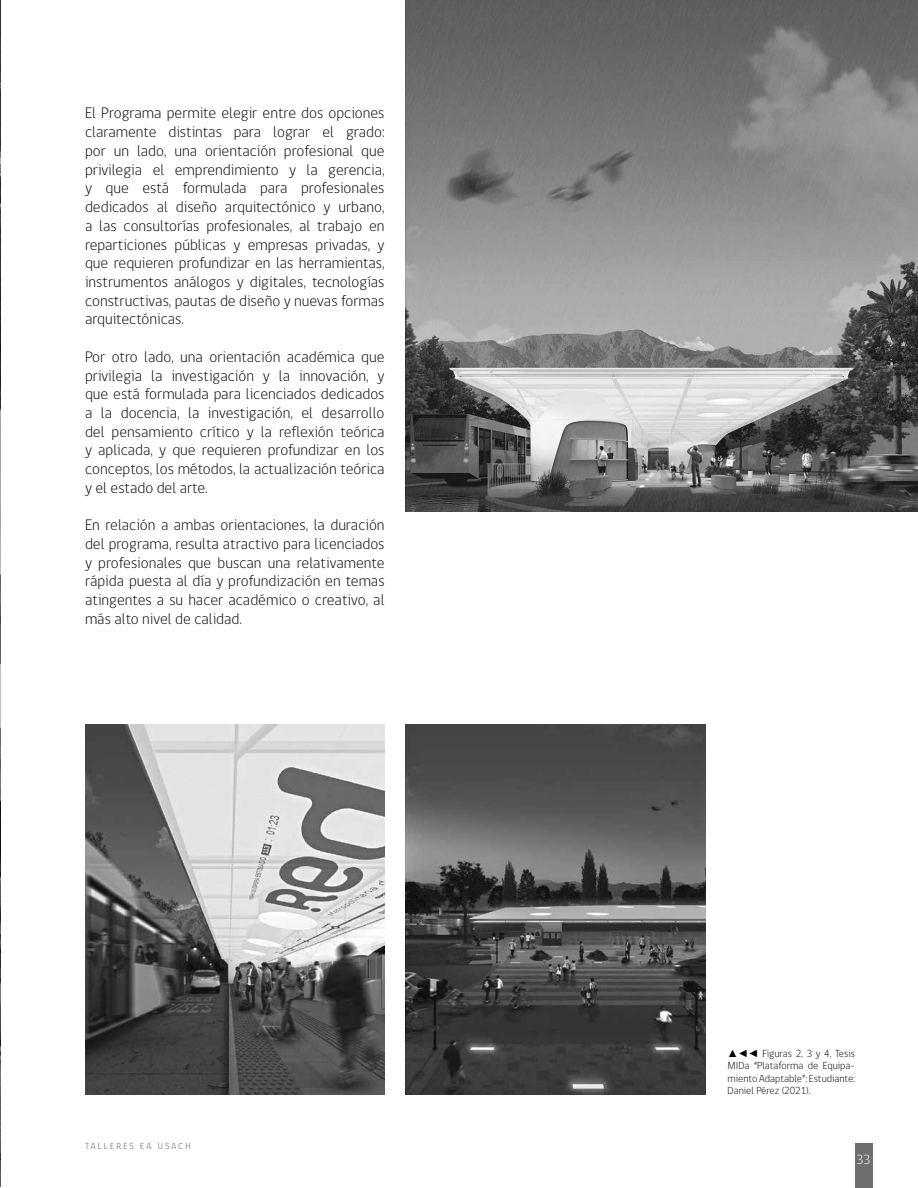
<style>
.page{position:relative;width:918px;height:1188px;background:#fff}
.page>*{position:absolute;margin:0;border:0;box-sizing:border-box;transform-origin:0 0}
.t1{font:300 15.6px/18.8px "gob CL";color:#000;text-align:justify}
.t2{font:300 13.5px "gob CL";color:#fff}
.t3{font:300 10.5px/12.6px "gob CL";color:#000;text-align:justify}
.t4{font:300 9px "gob CL";letter-spacing:.24em;color:#575756}
.s1{font-family:"Arial";font-weight:400}
</style>
<div class="page">
<div style="left:855px;top:1143px;width:18px;height:45px;background:#706f6f"></div>
<img style="left:0;top:0;width:1px;height:1187px">
<img style="left:406px;top:0;width:512px;height:512px">
<img style="left:85px;top:724px;width:300px;height:370px">
<img style="left:406px;top:724px;width:299px;height:370px">
<p class="t1" style="left:85px;top:104px;width:301px">El Programa permite elegir entre dos opciones claramente distintas para lograr el grado: por un lado, una orientación profesional que privilegia el emprendimiento y la gerencia, y que está formulada para profesionales dedicados al diseño arquitectónico y urbano, a las consultorías profesionales, al trabajo en reparticiones públicas y empresas privadas, y que requieren profundizar en las herramientas, instrumentos análogos y digitales, tecnologías constructivas, pautas de diseño y nuevas formas arquitectónicas.</p>
<p class="t1" style="left:85px;top:348px;width:301px">Por otro lado, una orientación académica que privilegia la investigación y la innovación, y que está formulada para licenciados dedicados a la docencia, la investigación, el desarrollo del pensamiento crítico y la reflexión teórica y aplicada, y que requieren profundizar en los conceptos, los métodos, la actualización teórica y el estado del arte.</p>
<p class="t1" style="left:85px;top:516px;width:301px">En relación a ambas orientaciones, la duración del programa, resulta atractivo para licenciados y profesionales que buscan una relativamente rápida puesta al día y profundización en temas atingentes a su hacer académico o creativo, al más alto nivel de calidad.</p>
<p class="t4" style="left:85px;top:1140px;width:107px">TALLERES EA USACH</p>
<p class="t3" style="left:728px;top:1047px;width:129px"><span class="s1">▲◄◄</span> Figuras 2, 3 y 4. Tesis MIDa “Plataforma de Equipa&shy;miento Adaptable”: Estudiante:<br>Daniel Pérez (2021).</p>
<p class="t2" style="left:857px;top:1151px;width:16px">33</p>
</div>
